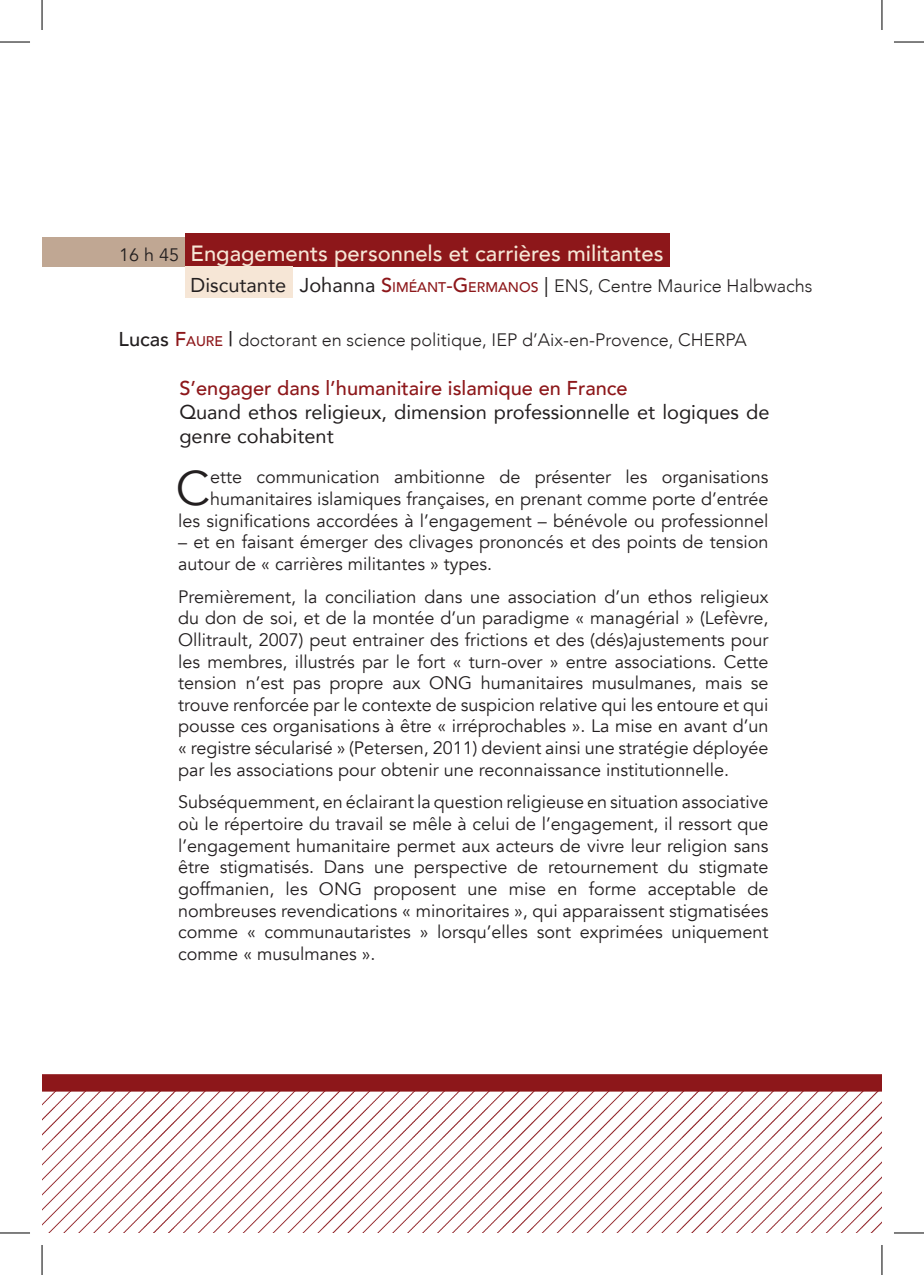
<style>
.page{position:relative;width:924px;height:1275px;background:#fff}
.page>*{position:absolute;margin:0;border:0;box-sizing:border-box;transform-origin:0 0}
.Résumé{font:48.6px "Avenir";color:#231f20}
.Titre_session{font:500 22px "Avenir";color:#f6e6d6}
.Sous-titre_communica{font:20px/24px "Avenir";color:#231f20}
.Paragraphe_Titre_com{font:500 20px "Avenir";color:#8d171a}
.Discutant{font:20px "Avenir";color:#231f20}
.Résumé2{font:18px/21.6px "Avenir";color:#231f20;text-align:justify}
.Résumé-2{font:18px/21.6px "Avenir";color:#231f20;text-align:right}
.Paragraphe_nom_inter{font:300 18px "Avenir";color:#231f20}
.Discutant-2{font:300 18px "Avenir";color:#231f20}
.Heures{font:18px "Avenir";color:#231f20}
.s1{font-weight:400;font-size:20px}
.s2{font-weight:500;font-size:20px;color:#8d171a}
.s3{font-weight:500;font-size:14px;color:#8d171a}
.s4{font-weight:500;font-size:20px}
</style>
<div class="page">
<svg style="left:42px;top:1074px;width:839px;height:159px"></svg>
<div style="left:42px;top:237px;width:143px;height:29px;background:#c0a793"></div>
<div style="left:185px;top:233px;width:484px;height:33px;background:#8d171a"></div>
<div style="left:185px;top:266px;width:107px;height:32px;background:#f6e6d6"></div>
<hr style="left:0;top:42px;width:30px;height:1px;background:#000">
<hr style="left:893px;top:42px;width:30px;height:1px;background:#000">
<hr style="left:0;top:1232px;width:30px;height:1px;background:#000">
<hr style="left:893px;top:1232px;width:30px;height:1px;background:#000">
<hr style="left:42px;top:0;width:1px;height:30px;background:#000">
<hr style="left:42px;top:1245px;width:1px;height:30px;background:#000">
<hr style="left:881px;top:0;width:1px;height:30px;background:#000">
<hr style="left:881px;top:1245px;width:1px;height:30px;background:#000">
<p class="Heures" style="left:119px;top:244px;width:62px">16 h 45</p>
<p class="Titre_session" style="left:190px;top:234px;width:474px">Engagements personnels et carrières militantes</p>
<p class="Discutant" style="left:190px;top:269px;width:97px">Discutante</p>
<p class="Discutant-2" style="left:299px;top:275px;width:514px"><span class="s1">Johanna</span> <span class="s2">S</span><span class="s3">IM ÉANT</span><span class="s2">-G</span> <span class="s3">ERMANOS</span> <span class="s1">|</span> ENS, Centre Maurice Halbwachs</p>
<p class="Paragraphe_nom_inter" style="left:119px;top:329px;width:629px"><span class="s4">Lucas</span> <span class="s2">F</span><span class="s3">AURE</span> <span class="s4">|</span> doctorant en science politique, IEP d’Aix-en-Provence, CHERPA</p>
<p class="Paragraphe_Titre_com" style="left:179px;top:370px;width:449px">S’engager dans l’humanitaire islamique en France</p>
<p class="Sous-titre_communica" style="left:179px;top:399px;width:591px">Quand ethos religieux, dimension professionnelle et logiques de genre cohabitent</p>
<p class="Résumé" style="left:176px;top:459px;width:36px">C</p>
<p class="Résumé-2" style="left:178px;top:466px;width:591px">ette communication ambitionne de présenter les organisations humanitaires islamiques françaises, en prenant comme porte d’entrée<br>les significations accordées à l’engagement – bénévole ou professionnel</p>
<p class="Résumé-2" style="left:178px;top:531px;width:591px;text-align:left">– et en faisant émerger des clivages prononcés et des points de tension autour de « carrières militantes » types.</p>
<p class="Résumé2" style="left:178px;top:586px;width:591px">Premièrement, la conciliation dans une association d’un ethos religieux du don de soi, et de la montée d’un paradigme « managérial » (Lefèvre, Ollitrault, 2007) peut entrainer des frictions et des (dés)ajustements pour les membres, illustrés par le fort « turn-over » entre associations. Cette tension n’est pas propre aux ONG humanitaires musulmanes, mais se trouve renforcée par le contexte de suspicion relative qui les entoure et qui pousse ces organisations à être « irréprochables ». La mise en avant d’un « registre sécularisé » (Petersen, 2011) devient ainsi une stratégie déployée par les associations pour obtenir une reconnaissance institutionnelle.</p>
<p class="Résumé2" style="left:178px;top:792px;width:591px">Subséquemment, en éclairant la question religieuse en situation associative où le répertoire du travail se mêle à celui de l’engagement, il ressort que l’engagement humanitaire permet aux acteurs de vivre leur religion sans être stigmatisés. Dans une perspective de retournement du stigmate goffmanien, les ONG proposent une mise en forme acceptable de nombreuses revendications « minoritaires », qui apparaissent stigmatisées comme « communautaristes » lorsqu’elles sont exprimées uniquement comme « musulmanes ».</p>
</div>
